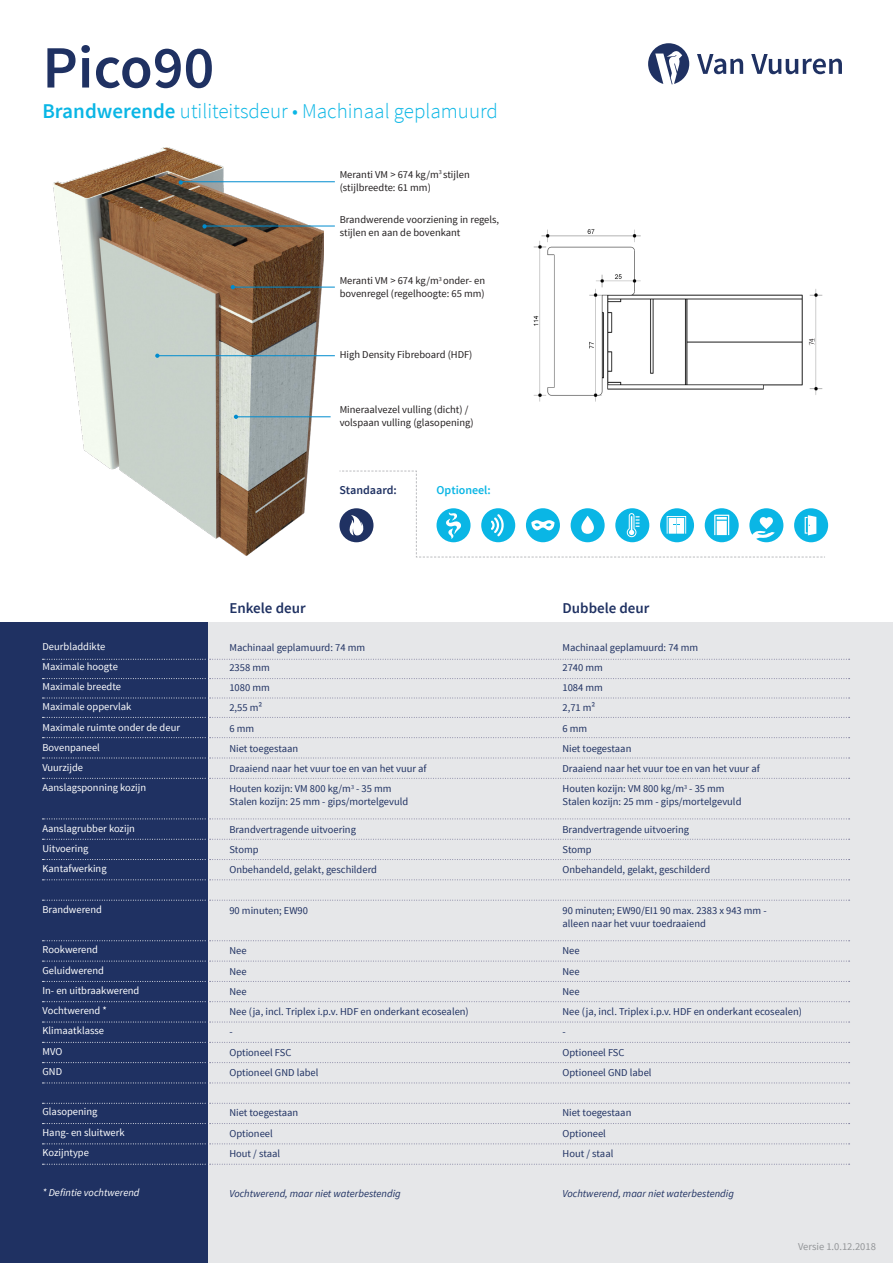
<style>
.page{position:relative;width:893px;height:1263px;background:#fff}
.page>*{position:absolute;margin:0;border:0;box-sizing:border-box;transform-origin:0 0}
.t1{font:600 60px "Source Sans Pro";color:#1f3162}
.t2{font:300 21px "Source Sans Pro";color:#0ab6e5}
.t3{font:600 15px "Source Sans Pro";color:#1f3162}
.t4{font:600 12px "Source Sans Pro";color:#1f3162}
.t5{font:600 12px "Source Sans Pro";color:#0ab6e5}
.t6{font:10.5px "Source Sans Pro";color:#1f3162}
.t7{font:10.5px "Source Sans Pro";color:#fff}
.t8{font:10.5px/13px "Source Sans Pro";color:#231f20}
.t9{font:italic 10.5px "Source Sans Pro";color:#1f3162}
.t10{font:italic 10.5px "Source Sans Pro";color:#fff}
.t11{font:10.5px "Source Sans Pro";color:#939598}
.t12{font:6.9px "Source Sans Pro";color:#231f20}
.s1{font-weight:600}
</style>
<div class="page">
<img style="left:533px;top:229px;width:290px;height:173px">
<img style="left:53px;top:147px;width:270px;height:409px">
<svg style="left:697px;top:54px;width:46px;height:20px"></svg>
<svg style="left:751px;top:54px;width:91px;height:20px"></svg>
<svg style="left:648px;top:43px;width:41px;height:41px"></svg>
<svg style="left:155px;top:354px;width:4px;height:4px"></svg>
<hr style="left:157px;top:355px;width:178px;height:1px;background:#008ccf">
<svg style="left:179px;top:180px;width:4px;height:5px"></svg>
<svg style="left:202px;top:224px;width:5px;height:4px"></svg>
<hr style="left:181px;top:181px;width:154px;height:1px;background:#008ccf">
<hr style="left:205px;top:226px;width:130px;height:1px;background:#008ccf">
<svg style="left:234px;top:415px;width:4px;height:4px"></svg>
<hr style="left:236px;top:416px;width:95px;height:1px;background:#008ccf">
<svg style="left:231px;top:285px;width:4px;height:4px"></svg>
<hr style="left:233px;top:287px;width:102px;height:1px;background:#008ccf">
<svg style="left:339px;top:470px;width:489px;height:88px"></svg>
<svg style="left:809px;top:338px;width:5px;height:7px"></svg>
<div style="left:0;top:622px;width:209px;height:641px;background:#1f3162"></div>
<div style="left:209px;top:622px;width:684px;height:641px;background:#e6e7e9"></div>
<svg style="left:43px;top:698px;width:807px;height:1px"></svg>
<svg style="left:43px;top:678px;width:807px;height:1px"></svg>
<svg style="left:43px;top:659px;width:807px;height:1px"></svg>
<svg style="left:43px;top:900px;width:807px;height:1px"></svg>
<svg style="left:43px;top:940px;width:807px;height:1px"></svg>
<svg style="left:43px;top:961px;width:807px;height:1px"></svg>
<svg style="left:43px;top:981px;width:807px;height:1px"></svg>
<svg style="left:43px;top:1001px;width:807px;height:1px"></svg>
<svg style="left:43px;top:1022px;width:807px;height:1px"></svg>
<svg style="left:43px;top:1042px;width:807px;height:1px"></svg>
<svg style="left:43px;top:1062px;width:807px;height:1px"></svg>
<svg style="left:43px;top:1082px;width:807px;height:1px"></svg>
<svg style="left:43px;top:1103px;width:807px;height:1px"></svg>
<svg style="left:43px;top:1123px;width:807px;height:1px"></svg>
<svg style="left:43px;top:1143px;width:807px;height:1px"></svg>
<svg style="left:43px;top:1164px;width:807px;height:1px"></svg>
<svg style="left:43px;top:717px;width:807px;height:1px"></svg>
<svg style="left:43px;top:737px;width:807px;height:1px"></svg>
<svg style="left:43px;top:758px;width:807px;height:1px"></svg>
<svg style="left:43px;top:818px;width:807px;height:1px"></svg>
<svg style="left:43px;top:839px;width:807px;height:1px"></svg>
<svg style="left:43px;top:859px;width:807px;height:1px"></svg>
<svg style="left:43px;top:879px;width:807px;height:1px"></svg>
<svg style="left:43px;top:778px;width:807px;height:1px"></svg>
<p class="t1" style="left:43px;top:30px;width:173px">Pico90</p>
<p class="t2" style="left:43px;top:98px;width:457px"><span class="s1">Brandwerende</span> utiliteitsdeur • Machinaal geplamuurd</p>
<p class="t8" style="left:340px;top:168px;width:132px">Meranti VM &gt; 674 kg/m<sup>3</sup> stijlen</p>
<p class="t8" style="left:340px;top:181px;width:93px">(stijlbreedte: 61 mm)</p>
<p class="t8" style="left:340px;top:213px;width:161px">Brandwerende voorziening in regels, stijlen en aan de bovenkant</p>
<p class="t7" style="left:43px;top:640px;width:64px">Deurbladdikte</p>
<p class="t7" style="left:43px;top:660px;width:77px">Maximale hoogte</p>
<p class="t7" style="left:43px;top:680px;width:80px">Maximale breedte</p>
<p class="t7" style="left:43px;top:700px;width:90px">Maximale oppervlak</p>
<p class="t7" style="left:43px;top:721px;width:139px">Maximale ruimte onder de deur</p>
<p class="t7" style="left:43px;top:741px;width:59px">Bovenpaneel</p>
<p class="t7" style="left:43px;top:761px;width:42px">Vuurzijde</p>
<p class="t7" style="left:43px;top:781px;width:105px">Aanslagsponning kozijn</p>
<p class="t7" style="left:43px;top:822px;width:94px">Aanslagrubber kozijn</p>
<p class="t7" style="left:43px;top:842px;width:47px">Uitvoering</p>
<p class="t7" style="left:43px;top:862px;width:66px">Kantafwerking</p>
<p class="t7" style="left:43px;top:903px;width:61px">Brandwerend</p>
<p class="t7" style="left:43px;top:943px;width:57px">Rookwerend</p>
<p class="t7" style="left:43px;top:964px;width:63px">Geluidwerend</p>
<p class="t7" style="left:43px;top:984px;width:98px">In- en uitbraakwerend</p>
<p class="t7" style="left:43px;top:1004px;width:66px">Vochtwerend *</p>
<p class="t7" style="left:43px;top:1024px;width:63px">Klimaatklasse</p>
<p class="t7" style="left:43px;top:1045px;width:21px">MVO</p>
<p class="t7" style="left:43px;top:1065px;width:21px">GND</p>
<p class="t7" style="left:43px;top:1105px;width:56px">Glasopening</p>
<p class="t7" style="left:43px;top:1126px;width:84px">Hang- en sluitwerk</p>
<p class="t7" style="left:43px;top:1146px;width:48px">Kozijntype</p>
<p class="t10" style="left:43px;top:1186px;width:99px">* Defintie vochtwerend</p>
<p class="t8" style="left:340px;top:274px;width:147px">Meranti VM &gt; 674 kg/m<sup>3</sup> onder- en bovenregel (regelhoogte: 65 mm)</p>
<p class="t8" style="left:340px;top:348px;width:134px">High Density Fibreboard (HDF)</p>
<p class="t8" style="left:340px;top:403px;width:135px">Mineraalvezel vulling (dicht) / volspaan vulling (glasopening)</p>
<p class="t4" style="left:339px;top:482px;width:59px">Standaard:</p>
<p class="t5" style="left:436px;top:482px;width:56px">Optioneel:</p>
<p class="t12" style="left:807px;top:345px;width:8px;rotate:-90deg">74</p>
<p class="t3" style="left:229px;top:599px;width:78px">Enkele deur</p>
<p class="t3" style="left:562px;top:599px;width:88px">Dubbele deur</p>
<p class="t6" style="left:229px;top:641px;width:137px">Machinaal geplamuurd: 74 mm</p>
<p class="t6" style="left:229px;top:661px;width:42px">2358 mm</p>
<p class="t6" style="left:229px;top:681px;width:42px">1080 mm</p>
<p class="t6" style="left:229px;top:701px;width:34px">2,55 m²</p>
<p class="t6" style="left:229px;top:722px;width:26px">6 mm</p>
<p class="t6" style="left:229px;top:742px;width:70px">Niet toegestaan</p>
<p class="t6" style="left:229px;top:762px;width:199px">Draaiend naar het vuur toe en van het vuur af</p>
<p class="t6" style="left:229px;top:782px;width:164px">Houten kozijn: VM 800 kg/m<sup>3</sup> - 35 mm</p>
<p class="t6" style="left:229px;top:795px;width:180px">Stalen kozijn: 25 mm - gips/mortelgevuld</p>
<p class="t6" style="left:229px;top:823px;width:128px">Brandvertragende uitvoering</p>
<p class="t6" style="left:229px;top:843px;width:31px">Stomp</p>
<p class="t6" style="left:229px;top:863px;width:149px">Onbehandeld, gelakt, geschilderd</p>
<p class="t6" style="left:229px;top:904px;width:80px">90 minuten; EW90</p>
<p class="t6" style="left:229px;top:944px;width:19px">Nee</p>
<p class="t6" style="left:229px;top:965px;width:19px">Nee</p>
<p class="t6" style="left:229px;top:985px;width:19px">Nee</p>
<p class="t6" style="left:229px;top:1005px;width:241px">Nee (ja, incl. Triplex i.p.v. HDF en onderkant ecosealen)</p>
<p class="t6" style="left:229px;top:1025px;width:5px">-</p>
<p class="t6" style="left:229px;top:1046px;width:63px">Optioneel FSC</p>
<p class="t6" style="left:229px;top:1066px;width:91px">Optioneel GND label</p>
<p class="t6" style="left:229px;top:1106px;width:70px">Niet toegestaan</p>
<p class="t6" style="left:229px;top:1127px;width:45px">Optioneel</p>
<p class="t6" style="left:229px;top:1147px;width:52px">Hout / staal</p>
<p class="t9" style="left:229px;top:1187px;width:173px">Vochtwerend, maar niet waterbestendig</p>
<p class="t6" style="left:562px;top:641px;width:137px">Machinaal geplamuurd: 74 mm</p>
<p class="t6" style="left:562px;top:661px;width:42px">2740 mm</p>
<p class="t6" style="left:562px;top:681px;width:42px">1084 mm</p>
<p class="t6" style="left:562px;top:701px;width:34px">2,71 m²</p>
<p class="t6" style="left:562px;top:722px;width:26px">6 mm</p>
<p class="t6" style="left:562px;top:742px;width:70px">Niet toegestaan</p>
<p class="t6" style="left:562px;top:762px;width:199px">Draaiend naar het vuur toe en van het vuur af</p>
<p class="t6" style="left:562px;top:782px;width:164px">Houten kozijn: VM 800 kg/m<sup>3</sup> - 35 mm</p>
<p class="t6" style="left:562px;top:795px;width:180px">Stalen kozijn: 25 mm - gips/mortelgevuld</p>
<p class="t6" style="left:562px;top:823px;width:128px">Brandvertragende uitvoering</p>
<p class="t6" style="left:562px;top:843px;width:31px">Stomp</p>
<p class="t6" style="left:562px;top:863px;width:149px">Onbehandeld, gelakt, geschilderd</p>
<p class="t6" style="left:562px;top:904px;width:206px">90 minuten; EW90/EI1 90 max. 2383 x 943 mm -</p>
<p class="t6" style="left:562px;top:917px;width:145px">alleen naar het vuur toedraaiend</p>
<p class="t6" style="left:562px;top:944px;width:19px">Nee</p>
<p class="t6" style="left:562px;top:965px;width:19px">Nee</p>
<p class="t6" style="left:562px;top:985px;width:19px">Nee</p>
<p class="t6" style="left:562px;top:1005px;width:241px">Nee (ja, incl. Triplex i.p.v. HDF en onderkant ecosealen)</p>
<p class="t6" style="left:562px;top:1025px;width:5px">-</p>
<p class="t6" style="left:562px;top:1046px;width:63px">Optioneel FSC</p>
<p class="t6" style="left:562px;top:1066px;width:91px">Optioneel GND label</p>
<p class="t6" style="left:562px;top:1106px;width:70px">Niet toegestaan</p>
<p class="t6" style="left:562px;top:1127px;width:45px">Optioneel</p>
<p class="t6" style="left:562px;top:1147px;width:52px">Hout / staal</p>
<p class="t9" style="left:562px;top:1187px;width:173px">Vochtwerend, maar niet waterbestendig</p>
<p class="t11" style="left:798px;top:1240px;width:79px">Versie 1.0.12.2018</p>
</div>
